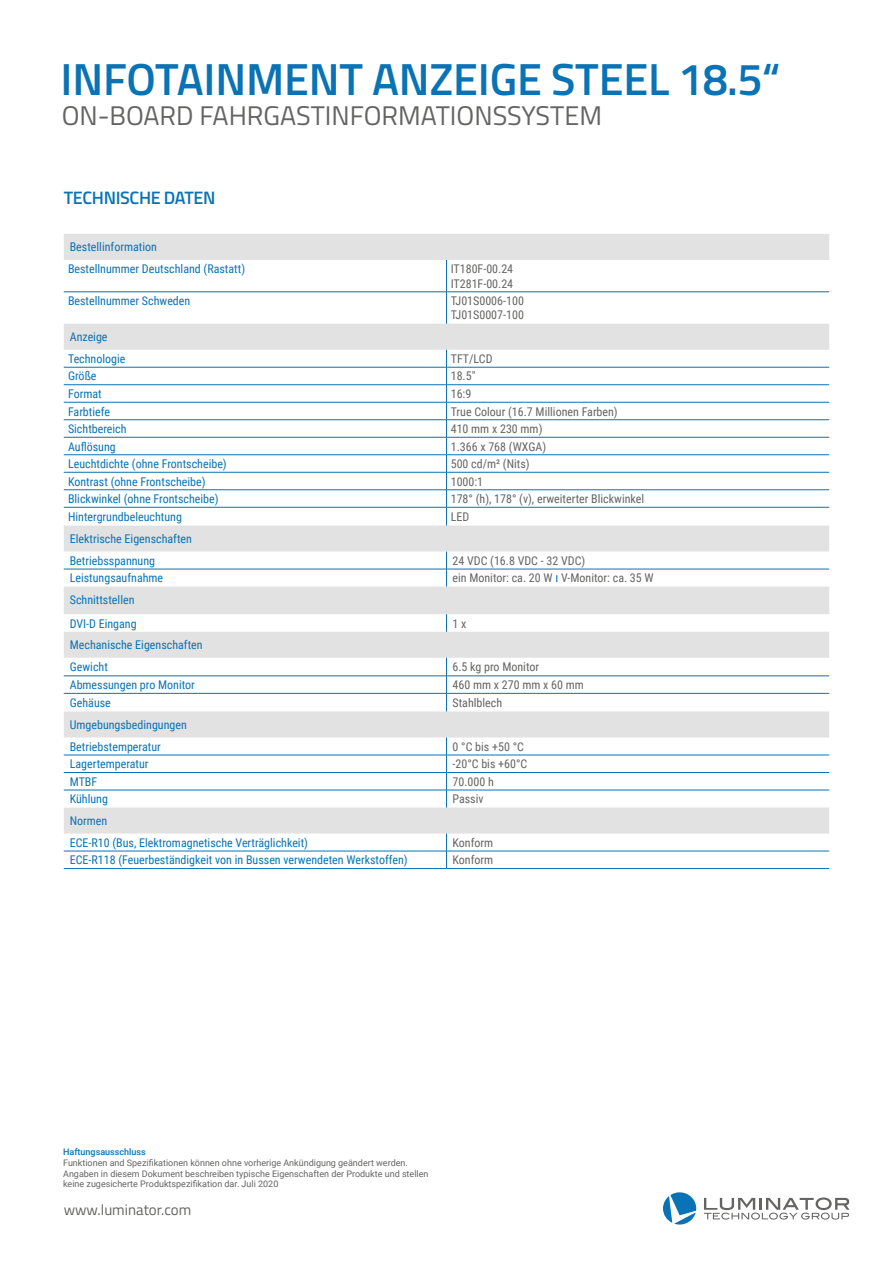
<style>
.page{position:relative;width:893px;height:1263px;background:#fff}
.page>*{position:absolute;margin:0;border:0;box-sizing:border-box;transform-origin:0 0}
.t1{font:600 45px "Titillium Web";letter-spacing:-.005em;color:#0973b5}
.t2{font:27px "Titillium Web";color:#646463}
.t3{font:600 18px "Titillium Web";letter-spacing:-.02em;color:#0973b5}
.t4{font:15px "Titillium Web";color:#646463}
.t5{font:12px/21.8px "Roboto Condensed";color:#0973b5}
.t6{font:12px/14.4px "Roboto Condensed";color:#646463}
.t7{font:9px/10.8px "Roboto";color:#646463}
.t8{font:500 9px "Roboto";color:#0973b5}
.s1{font-family:"Roboto";color:#0071b4}
</style>
<div class="page">
<svg style="left:704px;top:1197px;width:145px;height:22px"></svg>
<svg style="left:663px;top:1192px;width:33px;height:32px"></svg>
<svg style="left:64px;top:234px;width:765px;height:599px"></svg>
<hr style="left:64px;top:367px;width:382px;height:1px;background:#0973b5">
<hr style="left:446px;top:367px;width:383px;height:1px;background:#0973b5">
<hr style="left:64px;top:384px;width:382px;height:1px;background:#0973b5">
<hr style="left:446px;top:384px;width:383px;height:1px;background:#0973b5">
<hr style="left:64px;top:402px;width:382px;height:1px;background:#0973b5">
<hr style="left:446px;top:402px;width:383px;height:1px;background:#0973b5">
<hr style="left:64px;top:419px;width:382px;height:1px;background:#0973b5">
<hr style="left:446px;top:419px;width:383px;height:1px;background:#0973b5">
<hr style="left:64px;top:437px;width:382px;height:1px;background:#0973b5">
<hr style="left:446px;top:437px;width:383px;height:1px;background:#0973b5">
<hr style="left:64px;top:454px;width:382px;height:1px;background:#0973b5">
<hr style="left:446px;top:454px;width:383px;height:1px;background:#0973b5">
<hr style="left:64px;top:472px;width:382px;height:1px;background:#0973b5">
<hr style="left:446px;top:472px;width:383px;height:1px;background:#0973b5">
<hr style="left:64px;top:489px;width:382px;height:1px;background:#0973b5">
<hr style="left:446px;top:489px;width:383px;height:1px;background:#0973b5">
<hr style="left:64px;top:507px;width:382px;height:1px;background:#0973b5">
<hr style="left:446px;top:507px;width:383px;height:1px;background:#0973b5">
<svg style="left:446px;top:350px;width:1px;height:175px"></svg>
<hr style="left:64px;top:569px;width:382px;height:1px;background:#0973b5">
<hr style="left:446px;top:569px;width:383px;height:1px;background:#0973b5">
<svg style="left:446px;top:551px;width:1px;height:35px"></svg>
<svg style="left:446px;top:614px;width:1px;height:18px"></svg>
<svg style="left:446px;top:658px;width:1px;height:53px"></svg>
<hr style="left:64px;top:755px;width:382px;height:1px;background:#0973b5">
<hr style="left:446px;top:755px;width:383px;height:1px;background:#0973b5">
<svg style="left:446px;top:737px;width:1px;height:70px"></svg>
<hr style="left:64px;top:851px;width:382px;height:1px;background:#0973b5">
<hr style="left:446px;top:851px;width:383px;height:1px;background:#0973b5">
<svg style="left:446px;top:833px;width:1px;height:35px"></svg>
<hr style="left:64px;top:868px;width:382px;height:1px;background:#0973b5">
<hr style="left:446px;top:868px;width:383px;height:1px;background:#0973b5">
<hr style="left:446px;top:260px;width:1px;height:32px;background:#0973b5">
<hr style="left:446px;top:292px;width:1px;height:32px;background:#0973b5">
<hr style="left:64px;top:292px;width:382px;height:1px;background:#0973b5">
<hr style="left:446px;top:292px;width:383px;height:1px;background:#0973b5">
<hr style="left:64px;top:676px;width:382px;height:1px;background:#0973b5">
<hr style="left:446px;top:676px;width:383px;height:1px;background:#0973b5">
<hr style="left:64px;top:693px;width:382px;height:1px;background:#0973b5">
<hr style="left:446px;top:693px;width:383px;height:1px;background:#0973b5">
<hr style="left:64px;top:772px;width:382px;height:1px;background:#0973b5">
<hr style="left:446px;top:772px;width:383px;height:1px;background:#0973b5">
<hr style="left:64px;top:790px;width:382px;height:1px;background:#0973b5">
<hr style="left:446px;top:790px;width:383px;height:1px;background:#0973b5">
<h1 class="t1" style="left:61px;top:45px;width:721px">INFOTAINMENT ANZEIGE STEEL 18.5“</h1>
<h2 class="t2" style="left:62px;top:96px;width:542px">ON-BOARD FAHRGASTINFORMATIONSSYSTEM</h2>
<h3 class="t3" style="left:64px;top:184px;width:153px">TECHNISCHE DATEN</h3>
<p class="t5" style="left:68px;top:236px;width:179px">Bestellinformation<br>Bestellnummer Deutschland (Rastatt)</p>
<p class="t6" style="left:451px;top:261px;width:64px">IT180F-00.24<br>IT281F-00.24</p>
<p class="t5" style="left:68px;top:289px;width:124px">Bestellnummer Schweden</p>
<p class="t6" style="left:451px;top:293px;width:75px">TJ01S0006-100<br>TJ01S0007-100</p>
<p class="t5" style="left:68px;top:326px;width:59px">Anzeige<br>Technologie</p>
<p class="t6" style="left:451px;top:351px;width:43px">TFT/LCD</p>
<p class="t5" style="left:68px;top:365px;width:30px">Größe</p>
<p class="t6" style="left:451px;top:369px;width:26px">18.5"</p>
<p class="t5" style="left:68px;top:382px;width:35px">Format</p>
<p class="t6" style="left:451px;top:386px;width:22px">16:9</p>
<p class="t5" style="left:68px;top:400px;width:44px">Farbtiefe</p>
<p class="t6" style="left:451px;top:404px;width:169px">True Colour (16.7 Millionen Farben)</p>
<p class="t5" style="left:68px;top:417px;width:60px">Sichtbereich</p>
<p class="t6" style="left:451px;top:421px;width:93px">410 mm x 230 mm)</p>
<p class="t5" style="left:68px;top:435px;width:49px">Auflösung</p>
<p class="t6" style="left:451px;top:439px;width:97px">1.366 x 768 (WXGA)</p>
<p class="t5" style="left:68px;top:452px;width:160px">Leuchtdichte (ohne Frontscheibe)</p>
<p class="t6" style="left:451px;top:456px;width:80px">500 cd/m² (Nits)</p>
<p class="t5" style="left:68px;top:470px;width:139px">Kontrast (ohne Frontscheibe)</p>
<p class="t6" style="left:451px;top:474px;width:34px">1000:1</p>
<p class="t5" style="left:68px;top:487px;width:152px">Blickwinkel (ohne Frontscheibe)</p>
<p class="t6" style="left:451px;top:491px;width:195px">178° (h), 178° (v), erweiterter Blickwinkel</p>
<p class="t5" style="left:68px;top:505px;width:115px">Hintergrundbeleuchtung</p>
<p class="t6" style="left:451px;top:509px;width:20px">LED</p>
<p class="t5" style="left:70px;top:527px;width:124px">Elektrische Eigenschaften<br>Betriebsspannung</p>
<p class="t6" style="left:452px;top:553px;width:134px">24 VDC (16.8 VDC - 32 VDC)</p>
<p class="t5" style="left:70px;top:567px;width:95px">Leistungsaufnahme</p>
<p class="t6" style="left:452px;top:570px;width:203px">ein Monitor: ca. 20 W <span class="s1">I</span> V-Monitor: ca. 35 W</p>
<p class="t5" style="left:70px;top:588px;width:68px;line-height:23.4px">Schnittstellen<br>DVI-D Eingang</p>
<p class="t6" style="left:452px;top:616px;width:15px">1 x</p>
<p class="t5" style="left:70px;top:634px;width:134px">Mechanische Eigenschaften<br>Gewicht</p>
<p class="t6" style="left:452px;top:659px;width:88px">6.5 kg pro Monitor</p>
<p class="t5" style="left:70px;top:673px;width:127px">Abmessungen pro Monitor</p>
<p class="t6" style="left:452px;top:677px;width:133px">460 mm x 270 mm x 60 mm</p>
<p class="t5" style="left:70px;top:691px;width:43px">Gehäuse</p>
<p class="t6" style="left:452px;top:695px;width:51px">Stahlblech</p>
<p class="t5" style="left:70px;top:713px;width:119px">Umgebungsbedingungen<br>Betriebstemperatur</p>
<p class="t6" style="left:452px;top:739px;width:73px">0 °C bis +50 °C</p>
<p class="t5" style="left:70px;top:753px;width:80px">Lagertemperatur</p>
<p class="t6" style="left:452px;top:756px;width:76px">-20°C bis +60°C</p>
<p class="t5" style="left:70px;top:770px;width:29px">MTBF</p>
<p class="t6" style="left:452px;top:774px;width:43px">70.000 h</p>
<p class="t5" style="left:70px;top:788px;width:40px">Kühlung</p>
<p class="t6" style="left:452px;top:791px;width:33px">Passiv</p>
<p class="t5" style="left:70px;top:809px;width:240px">Normen<br>ECE-R10 (Bus, Elektromagnetische Verträglichkeit)</p>
<p class="t6" style="left:452px;top:835px;width:42px">Konform</p>
<p class="t5" style="left:70px;top:849px;width:339px">ECE-R118 (Feuerbeständigkeit von in Bussen verwendeten Werkstoffen)</p>
<p class="t6" style="left:452px;top:852px;width:42px">Konform</p>
<p class="t8" style="left:63px;top:1145px;width:84px">Haftungsausschluss</p>
<p class="t7" style="left:63px;top:1157px;width:367px">Funktionen and Spezifikationen können ohne vorherige Ankündigung geändert werden.<br>Angaben in diesem Dokument beschreiben typische Eigenschaften der Produkte und stellen keine zugesicherte Produktspezifikation dar. Juli 2020</p>
<p class="t4" style="left:64px;top:1199px;width:129px">www.luminator.com</p>
</div>
